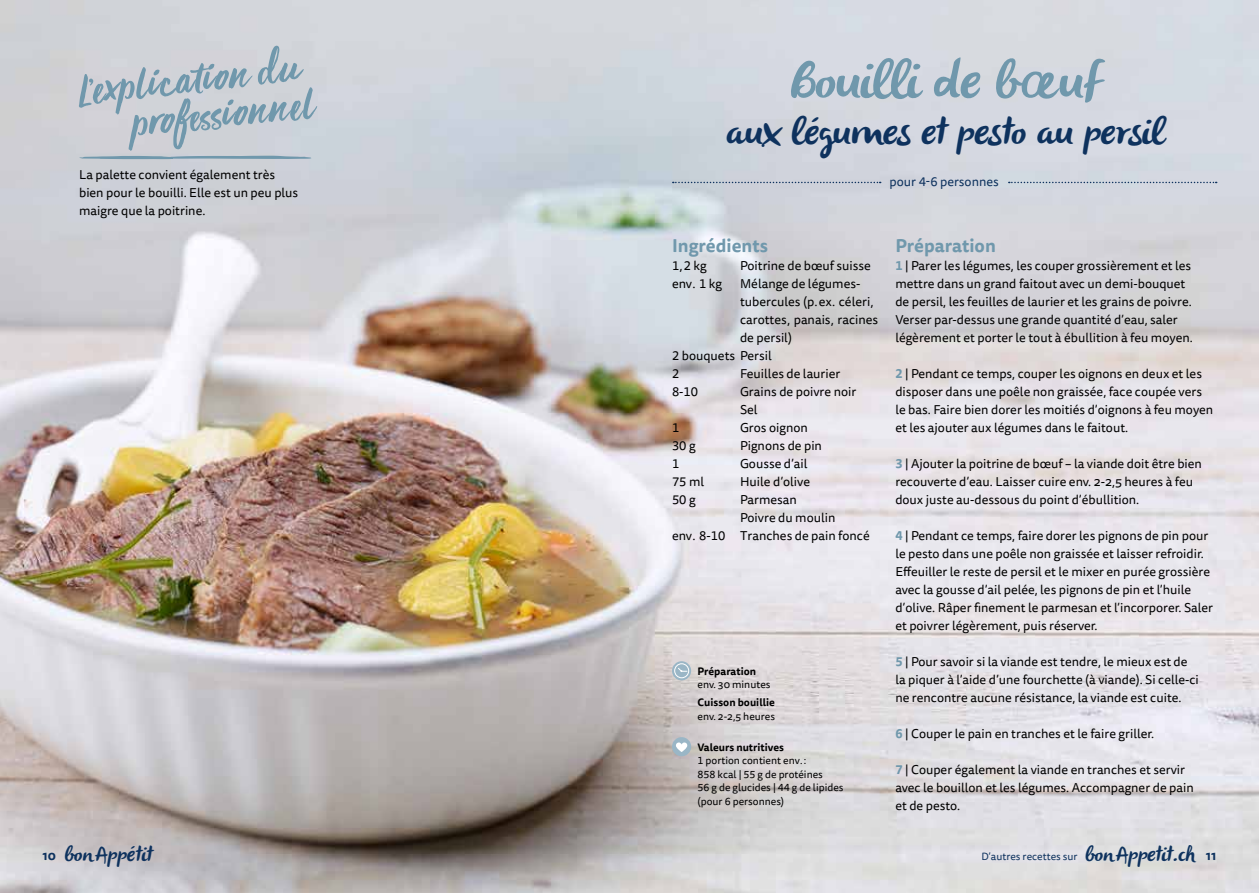
<style>
.page{position:relative;width:1259px;height:893px;background:#fff}
.page>*{position:absolute;margin:0;border:0;box-sizing:border-box;transform-origin:0 0}
.t1{font:italic 52.5px "Olivier";letter-spacing:-.01em;color:#7098ac}
.t2{font:48px/37.5px "Viva Beautiful B";color:#7098ac;text-align:right}
.t3{font:italic 37.5px "Olivier";color:#0e325e}
.t4{font:italic 21px "Olivier";color:#0e325e}
.t5{font:700 18px "Tisa Sans OT";color:#7098ac}
.t6{font:12.75px/18px "Tisa Sans OT";color:#000}
.t7{font:12.75px "Tisa Sans OT";color:#0e325e}
.t8{font:700 12.75px "Tisa Sans OT";color:#0e325e}
.t9{font:10.5px/13.5px "Tisa Sans OT";color:#000}
.t10{font:700 10.5px "Tisa Sans OT";color:#000}
.t11{font:10.5px "Tisa Sans OT";color:#0e325e}
.s1{font-weight:700;color:#7098ac}
.s2{font-family:"Olivier";font-style:italic;font-size:21px}
</style>
<div class="page">
<img style="left:0;top:0;width:1259px;height:893px">
<svg style="left:672px;top:661px;width:19px;height:19px"></svg>
<div style="left:674px;top:663px;width:15px;height:15px;border:1px solid #fff;border-radius:50%"></div>
<svg style="left:677px;top:667px;width:10px;height:5px"></svg>
<div style="left:672px;top:737px;width:19px;height:19px;background:#9ab6c6;border-radius:50%"></div>
<svg style="left:676px;top:742px;width:11px;height:10px"></svg>
<svg style="left:1008px;top:182px;width:208px;height:1px"></svg>
<svg style="left:673px;top:182px;width:207px;height:1px"></svg>
<svg style="left:79px;top:156px;width:233px;height:3px"></svg>
<h2 class="t2" style="left:75px;top:68px;width:234px;rotate:-6deg">L’explication du profes sionnel</h2>
<p class="t6" style="left:79px;top:167px;width:221px">La palette convient également très bien pour le bouilli. Elle est un peu plus maigre que la poitrine.</p>
<h1 class="t1" style="left:789px;top:51px;width:312px">Bouilli debœuf</h1>
<h3 class="t3" style="left:725px;top:110px;width:439px">aux légumesetpesto au persil</h3>
<p class="t7" style="left:889px;top:173px;width:111px">pour 4-6 personnes</p>
<h3 class="t5" style="left:672px;top:234px;width:98px">Ingrédients</h3>
<p class="t6" style="left:672px;top:257px;width:36px">1,2 kg</p>
<p class="t6" style="left:740px;top:257px;width:132px">Poitrine de bœuf suisse</p>
<p class="t6" style="left:672px;top:275px;width:52px">env. 1 kg</p>
<p class="t6" style="left:740px;top:275px;width:122px">Mélange de légumes-</p>
<p class="t6" style="left:740px;top:293px;width:136px">tubercules (p.ex. céleri,</p>
<p class="t6" style="left:740px;top:311px;width:140px">carottes, panais, racines</p>
<p class="t6" style="left:740px;top:329px;width:53px">de persil)</p>
<p class="t6" style="left:672px;top:347px;width:101px">2 bouquets Persil</p>
<p class="t6" style="left:672px;top:365px;width:9px">2</p>
<p class="t6" style="left:740px;top:365px;width:102px">Feuilles de laurier</p>
<p class="t6" style="left:672px;top:383px;width:28px">8-10</p>
<p class="t6" style="left:740px;top:383px;width:118px">Grains de poivre noir<br>Sel</p>
<p class="t6" style="left:672px;top:419px;width:9px">1</p>
<p class="t6" style="left:740px;top:419px;width:69px">Gros oignon</p>
<p class="t6" style="left:672px;top:437px;width:25px">30 g</p>
<p class="t6" style="left:740px;top:437px;width:83px">Pignons de pin</p>
<p class="t6" style="left:672px;top:455px;width:9px">1</p>
<p class="t6" style="left:740px;top:455px;width:69px">Gousse d’ail</p>
<p class="t6" style="left:672px;top:473px;width:34px">75 ml</p>
<p class="t6" style="left:740px;top:473px;width:71px">Huile d’olive</p>
<p class="t6" style="left:672px;top:491px;width:25px">50 g</p>
<p class="t6" style="left:740px;top:491px;width:58px">Parmesan</p>
<p class="t6" style="left:740px;top:509px;width:97px">Poivre du moulin</p>
<p class="t6" style="left:672px;top:527px;width:199px">env. 8-10 Tranches de pain foncé</p>
<p class="t10" style="left:697px;top:664px;width:60px">Préparation</p>
<p class="t9" style="left:697px;top:678px;width:74px">env. 30 minutes</p>
<p class="t10" style="left:697px;top:696px;width:79px">Cuisson bouillie</p>
<p class="t9" style="left:697px;top:710px;width:79px">env. 2-2,5 heures</p>
<p class="t10" style="left:697px;top:740px;width:88px">Valeurs nutritives</p>
<p class="t9" style="left:697px;top:754px;width:147px">1 portion contient env.:<br>858 kcal | 55 g de protéines<br>56 g de glucides | 44 g de lipides (pour 6 personnes)</p>
<h3 class="t5" style="left:895px;top:234px;width:102px">Préparation</h3>
<p class="t6" style="left:895px;top:257px;width:299px"><span class="s1">1</span> | Parer les légumes, les couper grossièrement et les mettre dans un grand faitout avec un demi-bouquet de persil, les feuilles de laurier et les grains de poivre.<br>Verser par-dessus une grande quantité d’eau, saler légèrement et porter le tout à ébullition à feu moyen.</p>
<p class="t6" style="left:895px;top:365px;width:319px"><span class="s1">2</span> | Pendant ce temps, couper les oignons en deux et les disposer dans une poêle non graissée, face coupée vers le bas. Faire bien dorer les moitiés d’oignons à feu moyen et les ajouter aux légumes dans le faitout.</p>
<p class="t6" style="left:895px;top:455px;width:308px"><span class="s1">3</span> | Ajouter la poitrine de bœuf – la viande doit être bien recouverte d’eau. Laisser cuire env. 2-2,5 heures à feu doux juste au-dessous du point d’ébullition.</p>
<p class="t6" style="left:895px;top:527px;width:319px"><span class="s1">4</span> | Pendant ce temps, faire dorer les pignons de pin pour le pesto dans une poêle non graissée et laisser refroidir.<br>Effeuiller le reste de persil et le mixer en purée grossière avec la gousse d’ail pelée, les pignons de pin et l’huile d’olive. Râper finement le parmesan et l’incorporer. Saler et poivrer légèrement, puis réserver.</p>
<p class="t6" style="left:895px;top:653px;width:305px"><span class="s1">5</span> | Pour savoir si la viande est tendre, le mieux est de la piquer à l’aide d’une fourchette (à viande). Si celle-ci ne rencontre aucune résistance, la viande est cuite.</p>
<p class="t6" style="left:895px;top:725px;width:260px"><span class="s1">6</span> | Couper le pain en tranches et le faire griller.</p>
<p class="t6" style="left:895px;top:761px;width:300px"><span class="s1">7</span> | Couper également la viande en tranches et servir avec le bouillon et les légumes. Accompagner de pain et de pesto.</p>
<h3 class="t4" style="left:64px;top:842px;width:95px">bon Appétit</h3>
<p class="t11" style="left:981px;top:850px;width:214px">D’autres recettes sur <span class="s2">bon Appetit.ch</span></p>
<p class="t8" style="left:43px;top:847px;width:15px">10</p>
<p class="t8" style="left:1205px;top:847px;width:12px">11</p>
</div>
